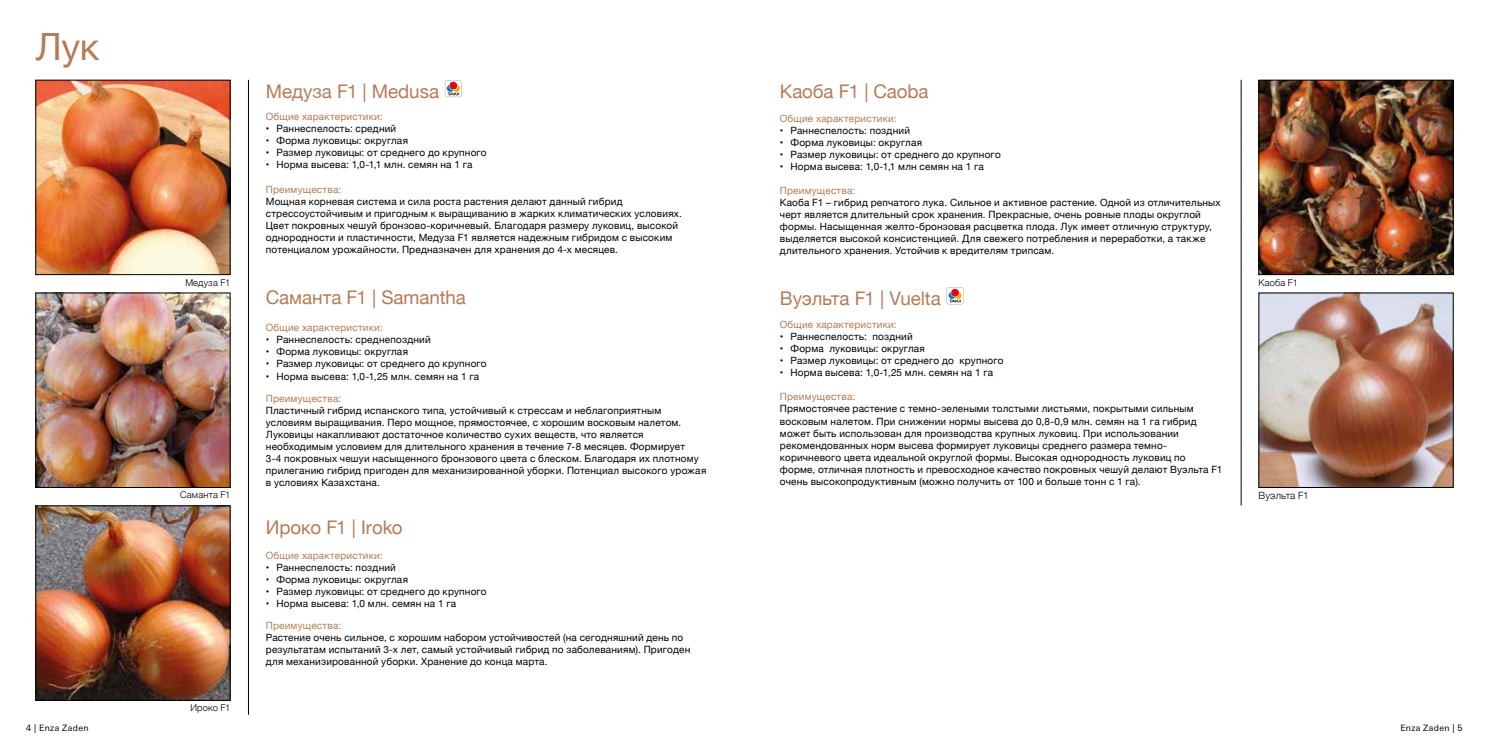
<style>
.page{position:relative;width:1489px;height:745px;background:#fff}
.page>*{position:absolute;margin:0;border:0;box-sizing:border-box;transform-origin:0 0}
.t1{font:37.5px "Helvetica Neue";color:#b47c58}
.t2{font:18.75px "Helvetica Neue";letter-spacing:-.005em;color:#b47c58}
.t3{font:10px/12px "Helvetica Neue";letter-spacing:.02em;color:#000}
.t4{font:10px "Helvetica Neue";letter-spacing:.02em;color:#b47c58}
.t5{font:300 10px "Helvetica Neue";letter-spacing:.01em;color:#000}
.t6{font:300 9.38px "Helvetica Neue";letter-spacing:.015em;color:#000}
.t7{font:8.75px "Linotype Univers Basic";letter-spacing:.035em;color:#000}
</style>
<div class="page">
<hr style="left:248px;top:80px;width:1px;height:634px;background:#000">
<hr style="left:1240px;top:80px;width:1px;height:425px;background:#000">
<img style="left:1260px;top:82px;width:191px;height:191px">
<div style="left:1258px;top:80px;width:195px;height:195px;border:1px solid #000"></div>
<img style="left:37px;top:82px;width:191px;height:191px">
<div style="left:35px;top:80px;width:195px;height:195px;border:1px solid #000"></div>
<img style="left:37px;top:507px;width:191px;height:191px">
<div style="left:35px;top:505px;width:195px;height:195px;border:1px solid #000"></div>
<img style="left:1260px;top:294px;width:191px;height:191px">
<img style="left:37px;top:294px;width:191px;height:191px">
<div style="left:35px;top:292px;width:195px;height:195px;border:1px solid #000"></div>
<svg style="left:445px;top:80px;width:17px;height:17px"></svg>
<svg style="left:946px;top:287px;width:17px;height:17px"></svg>
<h1 class="t1" style="left:35px;top:20px;width:66px">Лук</h1>
<p class="t6" style="left:185px;top:275px;width:47px">Медуза F1</p>
<p class="t6" style="left:180px;top:487px;width:52px">Саманта F1</p>
<p class="t6" style="left:190px;top:699px;width:42px">Ироко F1</p>
<h2 class="t2" style="left:266px;top:77px;width:175px">Медуза F1 | Medusa</h2>
<p class="t4" style="left:266px;top:109px;width:118px">Общие характеристики:</p>
<p class="t3" style="left:266px;top:123px;width:132px">• Раннеспелость: средний</p>
<p class="t3" style="left:266px;top:135px;width:144px">• Форма луковицы: округлая</p>
<p class="t3" style="left:266px;top:147px;width:222px">• Размер луковицы: от среднего до крупного</p>
<p class="t3" style="left:266px;top:159px;width:208px">• Норма высева: 1,0-1,1 млн. семян на 1 га</p>
<p class="t4" style="left:266px;top:182px;width:77px">Преимущества:</p>
<p class="t3" style="left:266px;top:196px;width:417px">Мощная корневая система и сила роста растения делают данный гибрид стрессоустойчивым и пригодным к выращиванию в жарких климатических условиях.<br>Цвет покровных чешуй бронзово-коричневый. Благодаря размеру луковиц, высокой однородности и пластичности, Медуза F1 является надежным гибридом с высоким потенциалом урожайности. Предназначен для хранения до 4-х месяцев.</p>
<h2 class="t2" style="left:266px;top:284px;width:201px">Саманта F1 | Samantha</h2>
<p class="t4" style="left:266px;top:320px;width:118px">Общие характеристики:</p>
<p class="t3" style="left:266px;top:334px;width:166px">• Раннеспелость: среднепоздний</p>
<p class="t3" style="left:266px;top:346px;width:144px">• Форма луковицы: округлая</p>
<p class="t3" style="left:266px;top:358px;width:222px">• Размер луковицы: от среднего до крупного</p>
<p class="t3" style="left:266px;top:370px;width:215px">• Норма высева: 1,0-1,25 млн. семян на 1 га</p>
<p class="t4" style="left:266px;top:390px;width:77px">Преимущества:</p>
<p class="t3" style="left:266px;top:404px;width:442px">Пластичный гибрид испанского типа, устойчивый к стрессам и неблагоприятным условиям выращивания. Перо мощное, прямостоячее, с хорошим восковым налетом.<br>Луковицы накапливают достаточное количество сухих веществ, что является необходимым условием для длительного хранения в течение 7-8 месяцев. Формирует<br>3-4 покровных чешуи насыщенного бронзового цвета с блеском. Благодаря их плотному прилеганию гибрид пригоден для механизированной уборки. Потенциал высокого урожая в условиях Казахстана.</p>
<h2 class="t2" style="left:266px;top:513px;width:138px">Ироко F1 | Iroko</h2>
<p class="t4" style="left:266px;top:548px;width:118px">Общие характеристики:</p>
<p class="t3" style="left:266px;top:561px;width:131px">• Раннеспелость: поздний</p>
<p class="t3" style="left:266px;top:573px;width:144px">• Форма луковицы: округлая</p>
<p class="t3" style="left:266px;top:585px;width:222px">• Размер луковицы: от среднего до крупного</p>
<p class="t3" style="left:266px;top:597px;width:192px">• Норма высева: 1,0 млн. семян на 1 га</p>
<p class="t4" style="left:266px;top:618px;width:77px">Преимущества:</p>
<p class="t3" style="left:266px;top:631px;width:426px">Растение очень сильное, с хорошим набором устойчивостей (на сегодняшний день по результатам испытаний 3-х лет, самый устойчивый гибрид по заболеваниям). Пригоден для механизированной уборки. Хранение до конца марта.</p>
<h2 class="t2" style="left:780px;top:77px;width:150px">Каоба F1 | Caoba</h2>
<p class="t4" style="left:780px;top:111px;width:118px">Общие характеристики:</p>
<p class="t3" style="left:780px;top:125px;width:131px">• Раннеспелость: поздний</p>
<p class="t3" style="left:780px;top:137px;width:144px">• Форма луковицы: округлая</p>
<p class="t3" style="left:780px;top:149px;width:222px">• Размер луковицы: от среднего до крупного</p>
<p class="t3" style="left:780px;top:161px;width:205px">• Норма высева: 1,0-1,1 млн семян на 1 га</p>
<p class="t4" style="left:780px;top:183px;width:77px">Преимущества:</p>
<p class="t3" style="left:780px;top:197px;width:442px">Каоба F1 – гибрид репчатого лука. Сильное и активное растение. Одной из отличительных черт является длительный срок хранения. Прекрасные, очень ровные плоды округлой формы. Насыщенная желто-бронзовая расцветка плода. Лук имеет отличную структуру, выделяется высокой консистенцией. Для свежего потребления и переработки, а также длительного хранения. Устойчив к вредителям трипсам.</p>
<h2 class="t2" style="left:780px;top:284px;width:162px">Вуэльта F1 | Vuelta</h2>
<p class="t4" style="left:780px;top:317px;width:118px">Общие характеристики:</p>
<p class="t3" style="left:780px;top:331px;width:134px">• Раннеспелость: поздний</p>
<p class="t3" style="left:780px;top:343px;width:146px">• Форма луковицы: округлая</p>
<p class="t3" style="left:780px;top:355px;width:225px">• Размер луковицы: от среднего до крупного</p>
<p class="t3" style="left:780px;top:367px;width:215px">• Норма высева: 1,0-1,25 млн. семян на 1 га</p>
<p class="t4" style="left:780px;top:389px;width:77px">Преимущества:</p>
<p class="t3" style="left:780px;top:403px;width:444px">Прямостоячее растение с темно-зелеными толстыми листьями, покрытыми сильным восковым налетом. При снижении нормы высева до 0,8-0,9 млн. семян на 1 га гибрид может быть использован для производства крупных луковиц. При использовании рекомендованных норм высева формирует луковицы среднего размера темно&shy;коричневого цвета идеальной округлой формы. Высокая однородность луковиц по форме, отличная плотность и превосходное качество покровных чешуй делают Вуэльта F1 очень высокопродуктивным (можно получить от 100 и больше тонн с 1 га).</p>
<p class="t6" style="left:1258px;top:275px;width:41px">Каоба F1</p>
<p class="t5" style="left:1258px;top:486px;width:52px">Вуэльта F1</p>
<p class="t7" style="left:26px;top:722px;width:64px">4 | Enza Zaden</p>
<p class="t7" style="left:1400px;top:722px;width:64px">Enza Zaden | 5</p>
</div>
